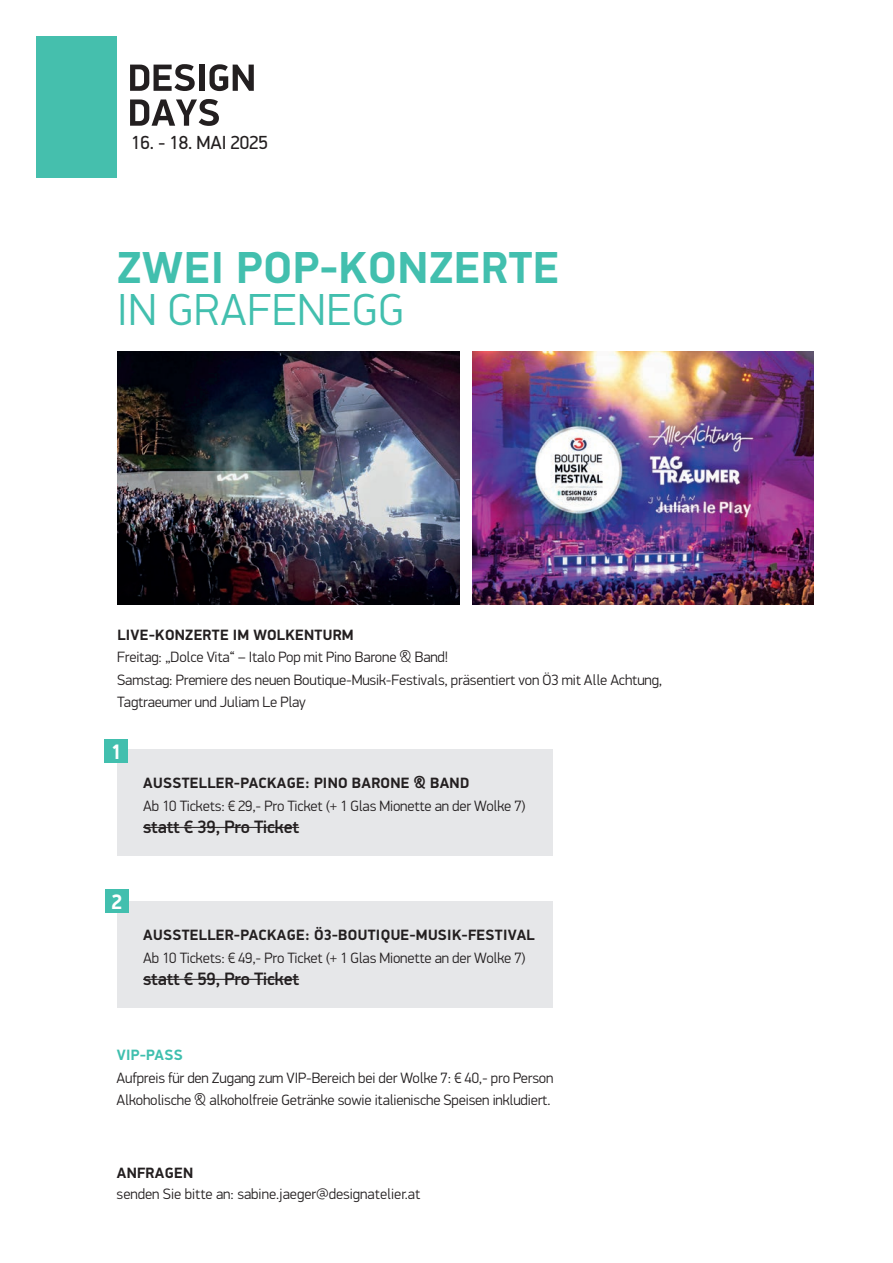
<style>
.page{position:relative;width:893px;height:1263px;background:#fff}
.page>*{position:absolute;margin:0;border:0;box-sizing:border-box;transform-origin:0 0}
.t1{font:700 45px "PF Din Display Pro";letter-spacing:.02em;color:#42bfae}
.t2{font:300 45px "PF Din Display Pro";letter-spacing:.02em;color:#42bfae}
.t3{font:700 21px "PF Din Display Pro";color:#fff}
.t4{font:19.05px "PF Din Display Pro";letter-spacing:-.01em;color:#231f20}
.t5{font:500 18px "PF Din Display Pro";letter-spacing:-.01em;color:#231f20}
.t6{font:300 15px/22.5px "PF Din Display Pro";letter-spacing:-.01em;color:#231f20}
.t7{font:700 15px "PF Din Display Pro";letter-spacing:.02em;color:#231f20}
.t8{font:700 15px "PF Din Display Pro";letter-spacing:.02em;color:#3fbfae}
</style>
<div class="page">
<div style="left:36px;top:36px;width:81px;height:142px;background:#45bfad"></div>
<svg style="left:130px;top:64px;width:65px;height:27px"></svg>
<div style="left:199px;top:65px;width:5px;height:26px;background:#231f20"></div>
<svg style="left:209px;top:64px;width:45px;height:27px"></svg>
<svg style="left:130px;top:99px;width:89px;height:27px"></svg>
<img style="left:118px;top:352px;width:341px;height:253px">
<div style="left:117px;top:749px;width:436px;height:107px;background:#e6e7e9"></div>
<hr style="left:143px;top:827px;width:156px;height:1px;background:#231f20">
<div style="left:117px;top:901px;width:436px;height:107px;background:#e6e7e9"></div>
<hr style="left:143px;top:979px;width:156px;height:1px;background:#231f20">
<div style="left:105px;top:739px;width:23px;height:24px;background:#42bfae"></div>
<div style="left:105px;top:889px;width:23px;height:24px;background:#42bfae"></div>
<img style="left:472px;top:352px;width:342px;height:253px">
<p class="t4" style="left:131px;top:132px;width:138px">16. - 18. MAI 2025</p>
<h1 class="t1" style="left:117px;top:243px;width:444px">ZWEI POP-KONZERTE</h1>
<h1 class="t2" style="left:117px;top:287px;width:288px">IN GRAFENEGG</h1>
<p class="t7" style="left:117px;top:626px;width:238px">LIVE-KONZERTE IM WOLKENTURM</p>
<p class="t6" style="left:117px;top:646px;width:547px">Freitag: „Dolce Vita“ – Italo Pop mit Pino Barone &amp; Band!<br>Samstag: Premiere des neuen Boutique-Musik-Festivals, präsentiert von Ö3 mit Alle Achtung,<br>Tagtraeumer und Juliam Le Play</p>
<h2 class="t3" style="left:111px;top:741px;width:13px">1</h2>
<p class="t7" style="left:143px;top:775px;width:327px">AUSSTELLER-PACKAGE: PINO BARONE &amp; BAND</p>
<p class="t6" style="left:143px;top:795px;width:384px">Ab 10 Tickets: € 29,- Pro Ticket (+ 1 Glas Mionette an der Wolke 7)</p>
<p class="t5" style="left:143px;top:820px;width:157px">statt € 39, Pro Ticket</p>
<h2 class="t3" style="left:111px;top:891px;width:13px">2</h2>
<p class="t7" style="left:143px;top:927px;width:393px">AUSSTELLER-PACKAGE: Ö3-BOUTIQUE-MUSIK-FESTIVAL</p>
<p class="t6" style="left:143px;top:947px;width:384px">Ab 10 Tickets: € 49,- Pro Ticket (+ 1 Glas Mionette an der Wolke 7)</p>
<p class="t5" style="left:143px;top:972px;width:157px">statt € 59, Pro Ticket</p>
<p class="t8" style="left:117px;top:1047px;width:67px">VIP-PASS</p>
<p class="t6" style="left:117px;top:1067px;width:438px">Aufpreis für den Zugang zum VIP-Bereich bei der Wolke 7: € 40,- pro Person<br>Alkoholische &amp; alkoholfreie Getränke sowie italienische Speisen inkludiert.</p>
<p class="t7" style="left:117px;top:1165px;width:78px">ANFRAGEN</p>
<p class="t6" style="left:117px;top:1183px;width:305px">senden Sie bitte an: sabine.jaeger@designatelier.at</p>
</div>
